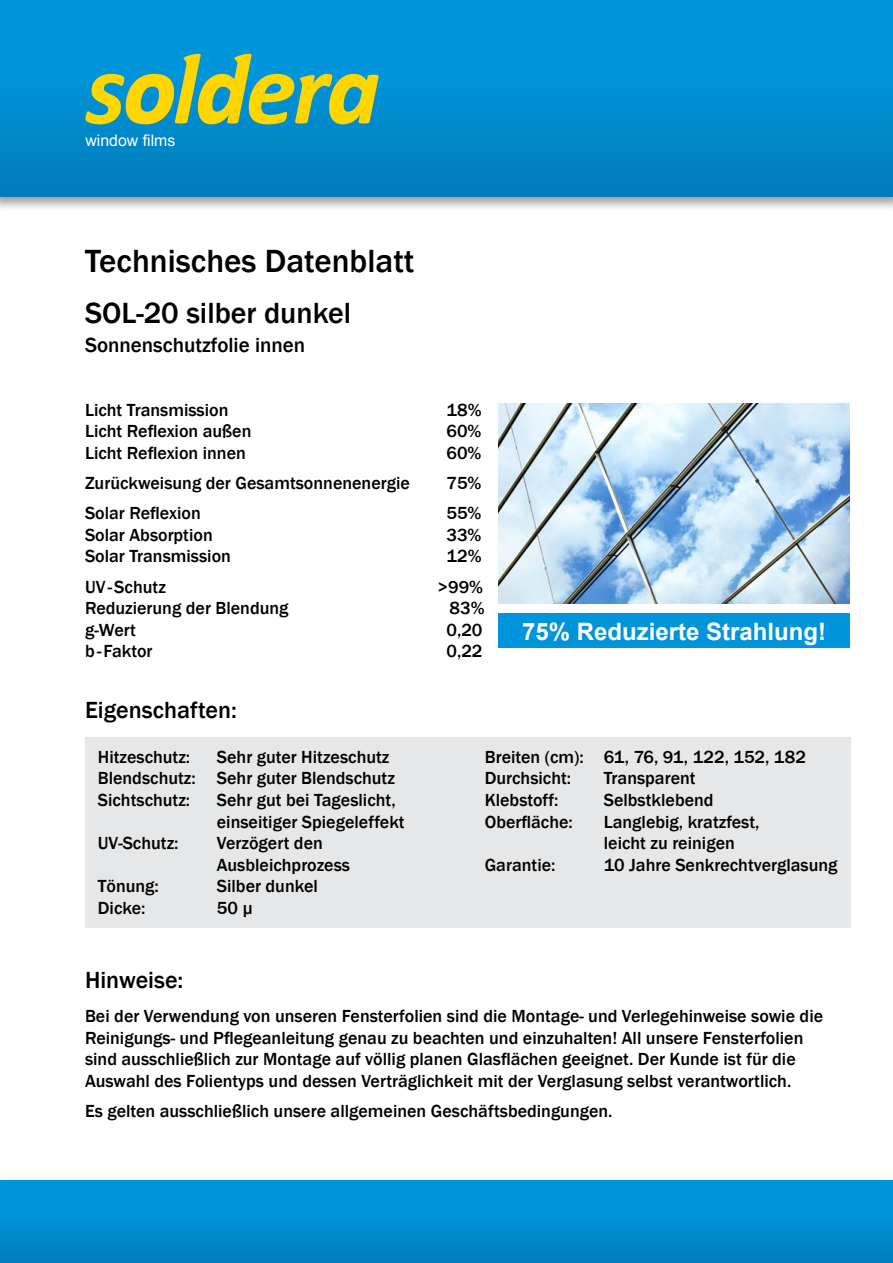
<style>
.page{position:relative;width:893px;height:1263px;background:#fff}
.page>*{position:absolute;margin:0;border:0;box-sizing:border-box;transform-origin:0 0}
.t1{font:500 33px "Franklin Gothic";color:#000}
.t2{font:500 30px "Franklin Gothic";color:#000}
.t3{font:700 24px "Arial";color:#fff}
.t4{font:500 24px "Franklin Gothic";color:#000}
.t5{font:500 21px "Franklin Gothic";color:#000}
.t6{font:500 18px/21.6px "Franklin Gothic";color:#000}
.t7{font:15.9px "Arial";color:#fff}
</style>
<div class="page">
<div style="left:0;top:0;width:893px;height:212px;background:#000;opacity:.4"></div>
<div style="left:0;top:0;width:893px;height:196px;background:linear-gradient(to bottom,#009be2,#007fbd)"></div>
<svg style="left:85px;top:53px;width:294px;height:71px;background:#70af77"></svg>
<div style="left:0;top:1177px;width:893px;height:86px;background:#fbfbfb"></div>
<div style="left:0;top:1180px;width:893px;height:83px;background:linear-gradient(to bottom,#009be1,#0082c0)"></div>
<div style="left:499px;top:614px;width:351px;height:34px;background:#0095da"></div>
<img style="left:499px;top:403px;width:351px;height:201px">
<div style="left:85px;top:737px;width:765px;height:191px;background:#e6e7e8"></div>
<p class="t7" style="left:85px;top:130px;width:92px">window films</p>
<h1 class="t1" style="left:85px;top:240px;width:331px">Technisches Datenblatt</h1>
<h2 class="t2" style="left:85px;top:294px;width:268px">SOL-20 silber dunkel</h2>
<p class="t5" style="left:85px;top:332px;width:222px">Sonnenschutzfolie innen</p>
<p class="t6" style="left:85px;top:399px;width:145px">Licht Transmission</p>
<p class="t6" style="left:446px;top:399px;width:37px">18%</p>
<p class="t6" style="left:85px;top:421px;width:168px">Licht Reflexion außen</p>
<p class="t6" style="left:446px;top:421px;width:36px">60%</p>
<p class="t6" style="left:85px;top:442px;width:162px">Licht Reflexion innen</p>
<p class="t6" style="left:446px;top:442px;width:36px">60%</p>
<p class="t6" style="left:85px;top:473px;width:326px">Zurückweisung der Gesamtsonnenenergie</p>
<p class="t6" style="left:446px;top:473px;width:36px">75%</p>
<p class="t6" style="left:85px;top:503px;width:117px">Solar Reflexion</p>
<p class="t6" style="left:446px;top:503px;width:36px">55%</p>
<p class="t6" style="left:85px;top:524px;width:129px">Solar Absorption</p>
<p class="t6" style="left:446px;top:524px;width:36px">33%</p>
<p class="t6" style="left:85px;top:546px;width:147px">Solar Transmission</p>
<p class="t6" style="left:446px;top:546px;width:37px">12%</p>
<p class="t6" style="left:85px;top:576px;width:82px">UV-Schutz</p>
<p class="t6" style="left:438px;top:576px;width:47px">&gt;99%</p>
<p class="t6" style="left:85px;top:598px;width:205px">Reduzierung der Blendung</p>
<p class="t6" style="left:450px;top:598px;width:36px">83%</p>
<p class="t6" style="left:85px;top:619px;width:52px">g-Wert</p>
<p class="t6" style="left:446px;top:619px;width:37px">0,20</p>
<p class="t6" style="left:85px;top:641px;width:69px">b-Faktor</p>
<p class="t6" style="left:446px;top:641px;width:37px">0,22</p>
<h3 class="t4" style="left:85px;top:696px;width:153px">Eigenschaften:</h3>
<h3 class="t3" style="left:522px;top:615px;width:306px">75% Reduzierte Strahlung!</h3>
<p class="t6" style="left:98px;top:746px;width:299px;text-indent:119px">Sehr guter Hitzeschutz<br>Blendschutz: Sehr guter Blendschutz<br>Sichtschutz:</p>
<p class="t6" style="left:98px;top:746px;width:94px">Hitzeschutz:</p>
<p class="t6" style="left:217px;top:789px;width:189px">Sehr gut bei Tageslicht, einseitiger Spiegeleffekt</p>
<p class="t6" style="left:98px;top:833px;width:82px">UV-Schutz:</p>
<p class="t6" style="left:217px;top:833px;width:135px">Verzögert den<br>Ausbleichprozess</p>
<p class="t6" style="left:98px;top:876px;width:63px">Tönung:</p>
<p class="t6" style="left:217px;top:876px;width:103px">Silber dunkel</p>
<p class="t6" style="left:98px;top:897px;width:49px">Dicke:</p>
<p class="t6" style="left:217px;top:897px;width:38px">50 µ</p>
<h3 class="t4" style="left:85px;top:965px;width:100px">Hinweise:</h3>
<p class="t6" style="left:485px;top:746px;width:323px">Breiten (cm): 61, 76, 91, 122, 152, 182<br>Durchsicht:</p>
<p class="t6" style="left:604px;top:768px;width:93px">Transparent</p>
<p class="t6" style="left:485px;top:789px;width:75px">Klebstoff:</p>
<p class="t6" style="left:604px;top:789px;width:111px">Selbstklebend</p>
<p class="t6" style="left:485px;top:811px;width:90px">Oberfläche:</p>
<p class="t6" style="left:604px;top:811px;width:157px">Langlebig, kratzfest, leicht zu reinigen</p>
<p class="t6" style="left:485px;top:854px;width:72px">Garantie:</p>
<p class="t6" style="left:604px;top:854px;width:235px">10 Jahre Senkrechtverglasung</p>
<p class="t6" style="left:85px;top:1005px;width:740px">Bei der Verwendung von unseren Fensterfolien sind die Montage- und Verlegehinweise sowie die Reinigungs- und Pflegeanleitung genau zu beachten und einzuhalten! All unsere Fensterfolien sind ausschließlich zur Montage auf völlig planen Glasflächen geeignet. Der Kunde ist für die Auswahl des Folientyps und dessen Verträglichkeit mit der Verglasung selbst verantwortlich.</p>
<p class="t6" style="left:85px;top:1100px;width:529px">Es gelten ausschließlich unsere allgemeinen Geschäftsbedingungen.</p>
</div>
